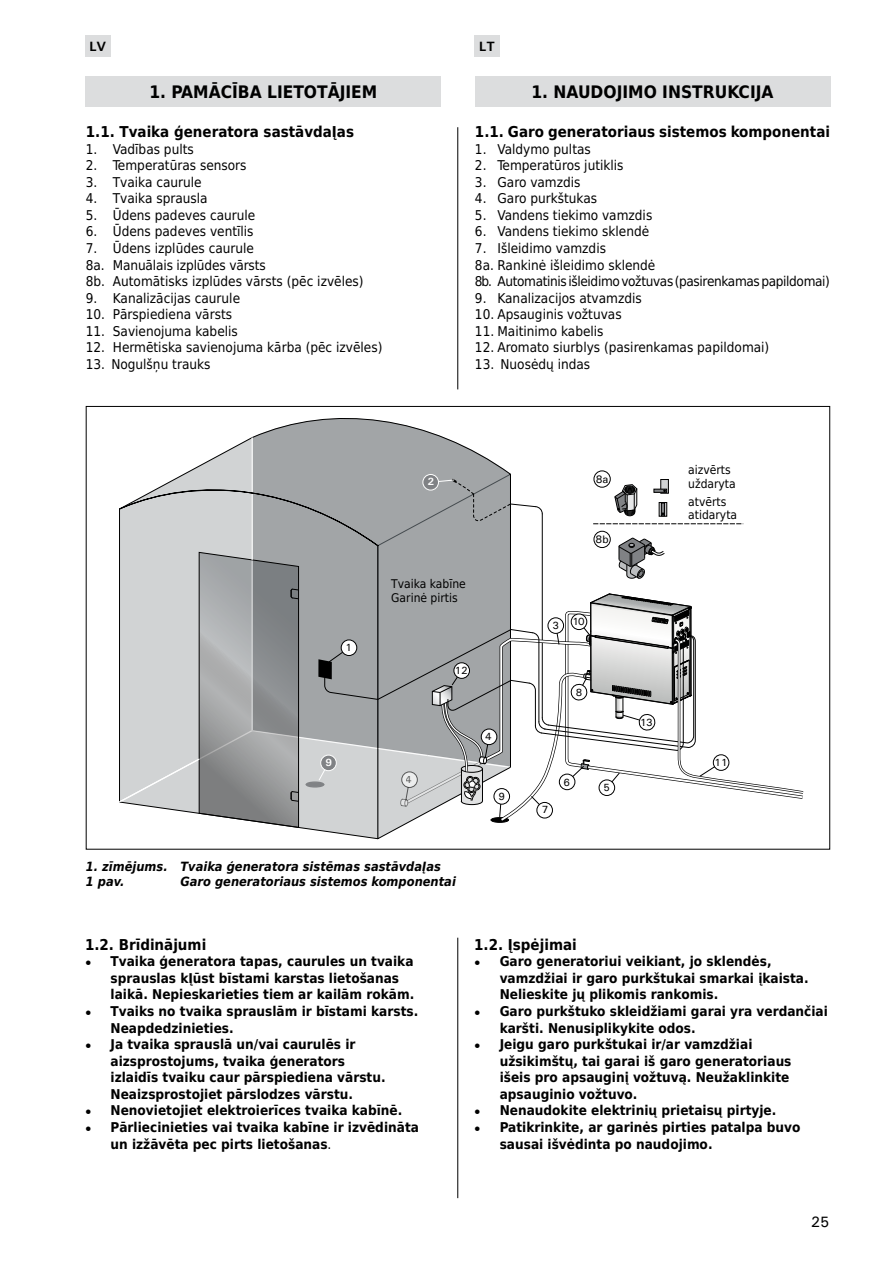
<style>
.page{position:relative;width:893px;height:1263px;background:#fff}
.page>*{position:absolute;margin:0;border:0;box-sizing:border-box;transform-origin:0 0}
.t1{font:700 17.25px "DejaVu Sans Condensed";color:#000}
.t2{font:700 15px "DejaVu Sans Condensed";color:#000}
.t3{font:15px "Univers";color:#000}
.t4{font:700 13.5px/16.6px "DejaVu Sans Condensed";color:#000}
.t5{font:13.5px/16.6px "DejaVu Sans Condensed";color:#000}
.t6{font:13.5px/16.6px "DejaVu Sans Condensed";letter-spacing:-.025em;color:#000}
.t7{font:700 13.5px "Univers";color:#000}
.t8{font:italic 700 12.75px/15px "DejaVu Sans Condensed";color:#000}
.t9{font:12px/13.5px "DejaVu Sans Condensed";color:#000}
.t10{font:10.95px "Univers";color:#000}
.t11{font:10.35px "Univers";letter-spacing:-.04em;color:#000}
.t12{font:700 10.35px "Univers";color:#fff}
.s1{font-family:"Univers";font-weight:400;font-size:9px}
.s2{font-weight:400}
</style>
<div class="page">
<div style="left:85px;top:36px;width:26px;height:21px;background:#dcddde"></div>
<div style="left:474px;top:36px;width:26px;height:21px;background:#dcddde"></div>
<svg style="left:119px;top:418px;width:684px;height:421px"></svg>
<hr style="left:457px;top:127px;width:1px;height:262px;background:#000">
<hr style="left:457px;top:938px;width:1px;height:260px;background:#000">
<div style="left:86px;top:76px;width:355px;height:31px;background:#dcddde"></div>
<div style="left:475px;top:76px;width:355px;height:31px;background:#dcddde"></div>
<p class="t7" style="left:89px;top:38px;width:18px">LV</p>
<p class="t7" style="left:479px;top:38px;width:17px">LT</p>
<p class="t1" style="left:149px;top:78px;width:229px">1. PAMĀCĪBA LIETOTĀJIEM</p>
<p class="t1" style="left:531px;top:78px;width:244px">1. NAUDOJIMO INSTRUKCIJA</p>
<p class="t2" style="left:86px;top:119px;width:270px">1.1. Tvaika ģeneratora sastāvdaĮas</p>
<p class="t5" style="left:86px;top:140px;width:109px">1. Vadības pults</p>
<p class="t5" style="left:86px;top:156px;width:162px">2. Temperatūras sensors</p>
<p class="t5" style="left:86px;top:173px;width:117px">3. Tvaika caurule</p>
<p class="t5" style="left:86px;top:189px;width:123px">4. Tvaika sprausla</p>
<p class="t5" style="left:86px;top:206px;width:171px">5. Ūdens padeves caurule</p>
<p class="t5" style="left:86px;top:223px;width:169px">6. Ūdens padeves ventīlis</p>
<p class="t5" style="left:86px;top:239px;width:279px">7. Ūdens izplūdes caurule<br>8a. Manuālais izplūdes vārsts<br>8b. Automātisks izplūdes vārsts (pēc izvēles)</p>
<p class="t5" style="left:86px;top:289px;width:156px">9. Kanalizācijas caurule</p>
<p class="t5" style="left:86px;top:305px;width:148px">10. Pārspiediena vārsts</p>
<p class="t5" style="left:86px;top:322px;width:154px">11. Savienojuma kabelis</p>
<p class="t5" style="left:86px;top:339px;width:298px">12. Hermētiska savienojuma kārba (pēc izvēles)</p>
<p class="t5" style="left:86px;top:355px;width:126px">13. Nogulšņu trauks</p>
<p class="t2" style="left:475px;top:119px;width:357px">1.1. Garo generatoriaus sistemos komponentai</p>
<p class="t5" style="left:475px;top:140px;width:117px">1. Valdymo pultas</p>
<p class="t5" style="left:475px;top:156px;width:150px">2. Temperatūros jutiklis</p>
<p class="t5" style="left:475px;top:173px;width:107px">3. Garo vamzdis</p>
<p class="t5" style="left:475px;top:189px;width:124px">4. Garo purkštukas</p>
<p class="t5" style="left:475px;top:206px;width:179px">5. Vandens tiekimo vamzdis</p>
<p class="t5" style="left:475px;top:223px;width:176px">6. Vandens tiekimo sklendė</p>
<p class="t6" style="left:475px;top:239px;width:356px">7. Išleidimo vamzdis<br>8a. Rankinė išleidimo sklendė<br>8b. Automatinis išleidimo vožtuvas (pasirenkamas papildomai)</p>
<p class="t5" style="left:475px;top:289px;width:168px">9. Kanalizacijos atvamzdis</p>
<p class="t5" style="left:475px;top:305px;width:148px">10. Apsauginis vožtuvas</p>
<p class="t5" style="left:475px;top:322px;width:130px">11. Maitinimo kabelis</p>
<p class="t5" style="left:475px;top:339px;width:296px">12. Aromato siurblys (pasirenkamas papildomai)</p>
<p class="t5" style="left:475px;top:355px;width:117px">13. Nuosėdų indas</p>
<p class="t12" style="left:427px;top:475px;width:8px">2</p>
<p class="t11" style="left:345px;top:641px;width:8px">1</p>
<p class="t12" style="left:325px;top:756px;width:8px">9</p>
<p class="t9" style="left:391px;top:576px;width:76px">Tvaika kabīne<br>Garinė pirtis</p>
<p class="t11" style="left:406px;top:773px;width:8px">4</p>
<p class="t11" style="left:455px;top:664px;width:15px">12</p>
<p class="t11" style="left:485px;top:730px;width:8px">4</p>
<p class="t11" style="left:499px;top:790px;width:8px">9</p>
<p class="t8" style="left:86px;top:859px;width:357px">1. zīmējums. Tvaika ģeneratora sistēmas sastāvdaĮas<br>1 pav.</p>
<p class="t8" style="left:180px;top:874px;width:277px">Garo generatoriaus sistemos komponentai</p>
<p class="t10" style="left:596px;top:472px;width:14px">8a</p>
<p class="t10" style="left:596px;top:532px;width:15px">8b</p>
<p class="t11" style="left:552px;top:619px;width:8px">3</p>
<p class="t11" style="left:572px;top:615px;width:14px">10</p>
<p class="t11" style="left:576px;top:686px;width:8px">8</p>
<p class="t11" style="left:542px;top:803px;width:8px">7</p>
<p class="t11" style="left:564px;top:776px;width:8px">6</p>
<p class="t11" style="left:603px;top:781px;width:8px">5</p>
<p class="t11" style="left:640px;top:715px;width:14px">13</p>
<p class="t9" style="left:688px;top:463px;width:49px">aizvērts uždaryta</p>
<p class="t9" style="left:688px;top:494px;width:50px">atvērts atidaryta</p>
<p class="t11" style="left:715px;top:756px;width:15px">11</p>
<p class="t2" style="left:85px;top:932px;width:123px">1.2. Brīdinājumi</p>
<p class="t4" style="left:111px;top:952px;width:305px;text-indent:-25px"><span class="s1">•</span> Tvaika ģeneratora tapas, caurules un tvaika sprauslas kĮūst bīstami karstas lietošanas laikā. Nepieskarieties tiem ar kailām rokām.</p>
<p class="t4" style="left:111px;top:1002px;width:309px;text-indent:-25px"><span class="s1">•</span> Tvaiks no tvaika sprauslām ir bīstami karsts.<br>Neapdedzinieties.</p>
<p class="t4" style="left:111px;top:1035px;width:277px;text-indent:-25px"><span class="s1">•</span> Ja tvaika sprauslā un/vai caurulēs ir aizsprostojums, tvaika ģenerators izlaidīs tvaiku caur pārspiediena vārstu.<br>Neaizsprostojiet pārslodzes vārstu.</p>
<p class="t4" style="left:85px;top:1102px;width:319px"><span class="s1">•</span> Nenovietojiet elektroierīces tvaika kabīnē.</p>
<p class="t4" style="left:111px;top:1118px;width:310px;text-indent:-25px"><span class="s1">•</span> Pārliecinieties vai tvaika kabīne ir izvēdināta un izžāvēta pec pirts lietošanas<span class="s2">.</span></p>
<p class="t2" style="left:474px;top:932px;width:104px">1.2. Įspėjimai</p>
<p class="t4" style="left:500px;top:952px;width:311px;text-indent:-26px"><span class="s1">•</span> Garo generatoriui veikiant, jo sklendės, vamzdžiai ir garo purkštukai smarkai įkaista.<br>Nelieskite jų plikomis rankomis.</p>
<p class="t4" style="left:500px;top:1002px;width:330px;text-indent:-26px"><span class="s1">•</span> Garo purkštuko skleidžiami garai yra verdančiai karšti. Nenusiplikykite odos.</p>
<p class="t4" style="left:500px;top:1035px;width:293px;text-indent:-26px"><span class="s1">•</span> Jeigu garo purkštukai ir/ar vamzdžiai užsikimštų, tai garai iš garo generatoriaus išeis pro apsauginį vožtuvą. Neužaklinkite apsauginio vožtuvo.</p>
<p class="t4" style="left:474px;top:1102px;width:304px"><span class="s1">•</span> Nenaudokite elektrinių prietaisų pirtyje.</p>
<p class="t4" style="left:500px;top:1118px;width:302px;text-indent:-26px"><span class="s1">•</span> Patikrinkite, ar garinės pirties patalpa buvo sausai išvėdinta po naudojimo.</p>
<p class="t3" style="left:811px;top:1212px;width:20px">25</p>
</div>
